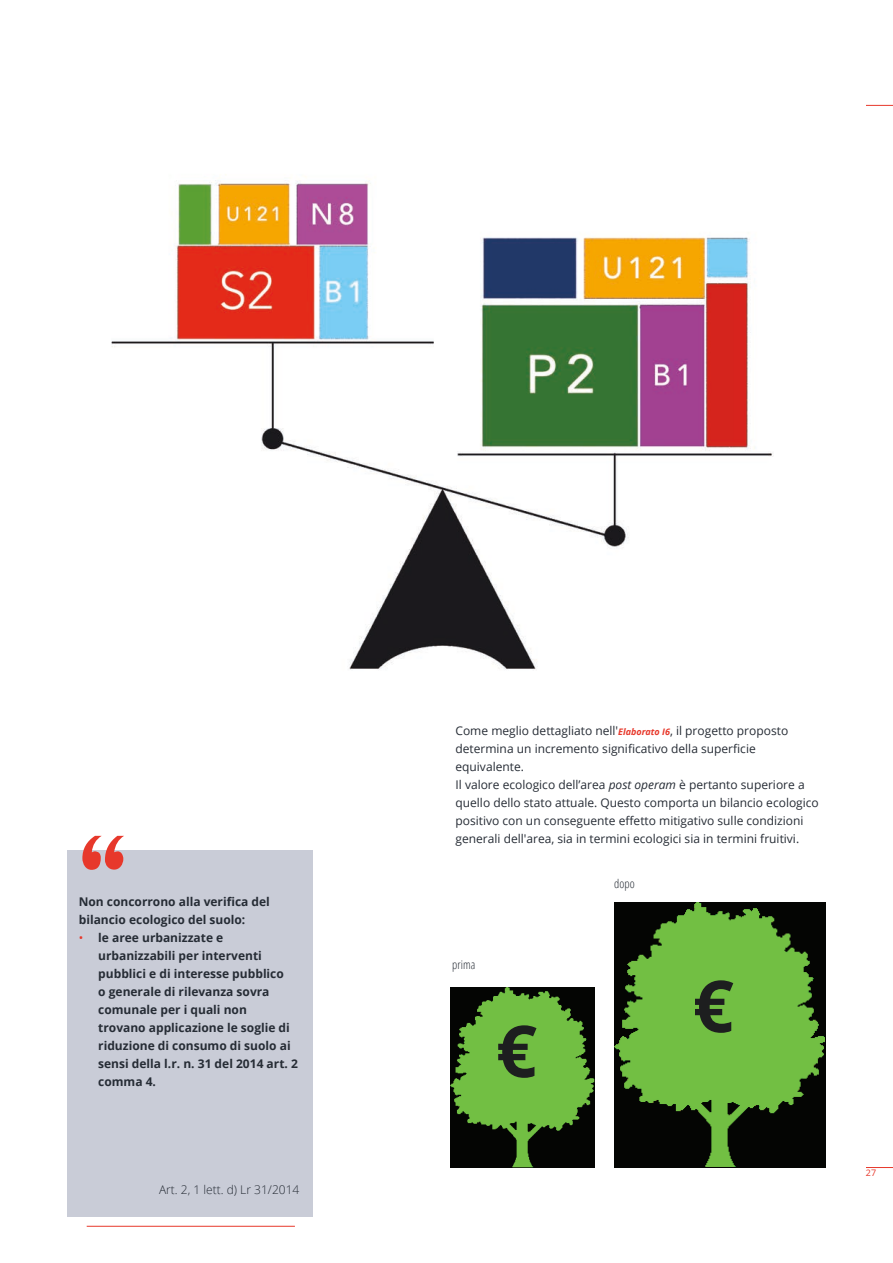
<style>
.page{position:relative;width:893px;height:1263px;background:#fff}
.page>*{position:absolute;margin:0;border:0;box-sizing:border-box;transform-origin:0 0}
.t1{font:700 72px "Open Sans";color:#1d1e1f}
.t2{font:12px/18px "Open Sans 2";color:#262c35}
.t3{font:700 12px/18px "Open Sans";color:#262c35}
.t4{font:12px "Open Sans Bold 2";color:#262c35}
.t5{font:300 12px "Open Sans";color:#262c35}
.t6{font:12px "Open Sans";color:#262c35}
.t7{font:300 condensed 12px "Open Sans";color:#262c35}
.t8{font:9px "Open Sans 2";color:#e7382b}
.s1{font-weight:400;color:#e7382b}
.s2{font-family:"Open Sans Bold Italic 2";font-size:9px;color:#e7382b}
.s3{font-family:"Open Sans Italic 2"}
</style>
<div class="page">
<img style="left:111px;top:174px;width:662px;height:496px">
<img style="left:614px;top:902px;width:211px;height:265px">
<img style="left:451px;top:987px;width:143px;height:180px">
<svg style="left:866px;top:105px;width:27px;height:1px"></svg>
<svg style="left:866px;top:1167px;width:27px;height:1px"></svg>
<div style="left:68px;top:850px;width:245px;height:366px;background:#c9ccd7"></div>
<hr style="left:87px;top:1226px;width:208px;height:1px;background:#e7382b">
<svg style="left:82px;top:836px;width:42px;height:34px"></svg>
<p class="t4" style="left:79px;top:893px;width:193px">Non concorrono alla verifica del</p>
<p class="t3" style="left:79px;top:910px;width:168px">bilancio ecologico del suolo:</p>
<p class="t3" style="left:98px;top:928px;width:201px;text-indent:-20px"><span class="s1">•</span> le aree urbanizzate e urbanizzabili per interventi pubblici e di interesse pubblico<br>o generale di rilevanza sovra comunale per i quali non<br>trovano applicazione le soglie di riduzione di consumo di suolo ai sensi della l.r. n. 31 del 2014 art. 2 comma 4.</p>
<p class="t5" style="left:159px;top:1181px;width:142px">Art. 2, 1 lett. d) Lr 31/2014</p>
<p class="t2" style="left:455px;top:721px;width:334px">Come meglio dettagliato nell'<span class="s2">Elaborato I6</span>, il progetto proposto determina un incremento significativo della superficie</p>
<p class="t6" style="left:455px;top:758px;width:70px">equivalente.</p>
<p class="t2" style="left:455px;top:775px;width:365px">Il valore ecologico dell’area <span class="s3">post operam</span> è pertanto superiore a quello dello stato attuale. Questo comporta un bilancio ecologico positivo con un conseguente effetto mitigativo sulle condizioni generali dell'area, sia in termini ecologici sia in termini fruitivi.</p>
<p class="t7" style="left:452px;top:957px;width:24px">prima</p>
<h1 class="t1" style="left:496px;top:1000px;width:43px">€</h1>
<p class="t7" style="left:614px;top:876px;width:22px">dopo</p>
<h1 class="t1" style="left:693px;top:955px;width:43px">€</h1>
<p class="t8" style="left:866px;top:1167px;width:12px">27</p>
</div>
